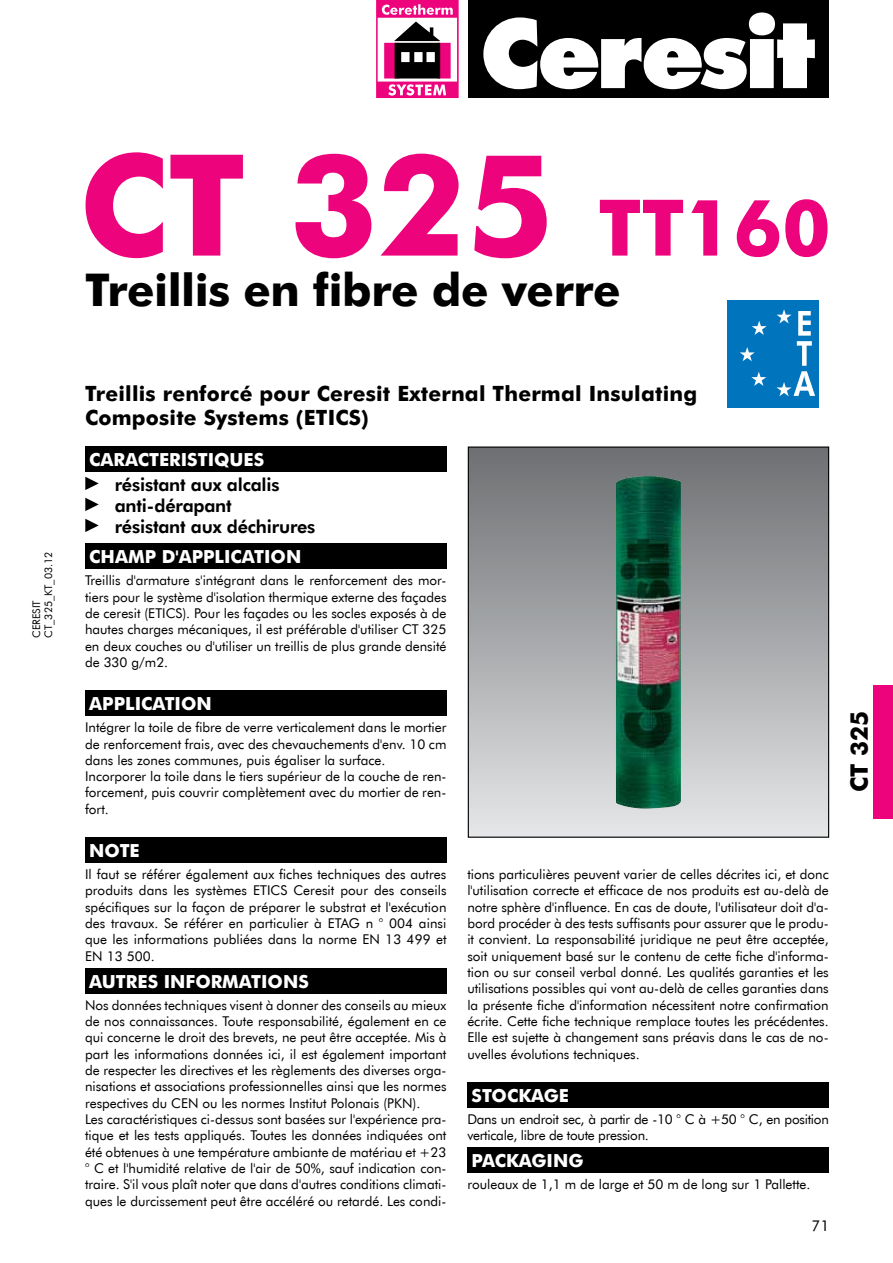
<style>
.page{position:relative;width:893px;height:1263px;background:#fff}
.page>*{position:absolute;margin:0;border:0;box-sizing:border-box;transform-origin:0 0}
.t1{font:700 141px "Futura EU";color:#ed037c}
.t2{font:700 45px "Futura EU";letter-spacing:-.01em;color:#000}
.t3{font:700 24px "Futura EU";color:#000}
.t4{font:700 21px/24px "Futura EU";letter-spacing:.01em;color:#000}
.t5{font:700 18px "Futura EU";color:#fff}
.t6{font:18px/21px "Futura Hv EU";letter-spacing:-.01em;color:#000}
.t7{font:15px "Futura EU";color:#000}
.t8{font:13.5px/16.4px "Futura EU";color:#000;text-align:justify}
.t9{font:13.5px/16.4px "Futura EU";letter-spacing:-.02em;color:#000}
.t10{font:10.5px/12px "Futura EU";color:#000}
.s1{font-size:78px}
</style>
<div class="page">
<div style="left:468px;top:0;width:361px;height:98px;background:#000"></div>
<svg style="left:483px;top:13px;width:332px;height:76px"></svg>
<svg style="left:376px;top:0;width:83px;height:98px"></svg>
<div style="left:874px;top:685px;width:19px;height:134px;background:#ed037c"></div>
<div style="left:468px;top:447px;width:361px;height:390px;background:linear-gradient(to bottom,#6c6e71,#e4e6e7)"></div>
<img style="left:616px;top:476px;width:65px;height:333px">
<div style="left:468px;top:446px;width:361px;height:392px;border:1px solid #000"></div>
<div style="left:85px;top:446px;width:361px;height:26px;background:#000"></div>
<svg style="left:85px;top:477px;width:14px;height:13px"></svg>
<svg style="left:85px;top:498px;width:14px;height:13px"></svg>
<svg style="left:85px;top:519px;width:14px;height:13px"></svg>
<div style="left:85px;top:543px;width:361px;height:26px;background:#000"></div>
<div style="left:85px;top:690px;width:361px;height:26px;background:#000"></div>
<div style="left:85px;top:837px;width:361px;height:26px;background:#000"></div>
<div style="left:85px;top:968px;width:361px;height:25px;background:#000"></div>
<div style="left:467px;top:1082px;width:362px;height:26px;background:#000"></div>
<div style="left:467px;top:1147px;width:362px;height:26px;background:#000"></div>
<div style="left:727px;top:300px;width:92px;height:108px;background:#0075be"></div>
<svg style="left:752px;top:321px;width:15px;height:14px"></svg>
<svg style="left:740px;top:347px;width:15px;height:14px"></svg>
<svg style="left:751px;top:372px;width:15px;height:14px"></svg>
<svg style="left:776px;top:309px;width:39px;height:87px"></svg>
<h1 class="t1" style="left:79px;top:118px;width:753px">CT 325 <span class="s1">TT160</span></h1>
<h2 class="t2" style="left:85px;top:262px;width:537px">Treillis en fibre de verre</h2>
<p class="t10" style="left:31px;top:638px;width:88px;rotate:-90deg">CERESIT<br>CT_325_KT_03.12</p>
<h3 class="t4" style="left:85px;top:383px;width:614px">Treillis renforcé pour Ceresit External Thermal Insulating<br>Composite Systems (ETICS)</h3>
<h3 class="t5" style="left:89px;top:448px;width:176px">CARACTERISTIQUES</h3>
<h3 class="t6" style="left:115px;top:475px;width:202px">résistant aux alcalis anti-dérapant<br>résistant aux déchirures</h3>
<h3 class="t5" style="left:89px;top:545px;width:214px">CHAMP D'APPLICATION</h3>
<p class="t8" style="left:85px;top:573px;width:363px">Treillis d'armature s'intégrant dans le renforcement des mor&shy;tiers pour le système d'isolation thermique externe des façades de ceresit (ETICS). Pour les façades ou les socles exposés à de hautes charges mécaniques, il est préférable d'utiliser CT 325 en deux couches ou d'utiliser un treillis de plus grande densité de 330 g/m2.</p>
<h3 class="t5" style="left:89px;top:692px;width:124px">APPLICATION</h3>
<p class="t8" style="left:85px;top:720px;width:363px;text-align:left">Intégrer la toile de fibre de verre verticalement dans le mortier de renforcement frais, avec des chevauchements d'env. 10 cm dans les zones communes, puis égaliser la surface.<br>Incorporer la toile dans le tiers supérieur de la couche de ren&shy;forcement, puis couvrir complètement avec du mortier de ren&shy;fort.</p>
<h3 class="t5" style="left:89px;top:839px;width:52px">NOTE</h3>
<p class="t8" style="left:85px;top:866px;width:363px">Il faut se référer également aux fiches techniques des autres produits dans les systèmes ETICS Ceresit pour des conseils spécifiques sur la façon de préparer le substrat et l'exécution des travaux. Se référer en particulier à ETAG n ° 004 ainsi que les informations publiées dans la norme EN 13 499 et EN 13 500.</p>
<h3 class="t5" style="left:89px;top:970px;width:221px">AUTRES INFORMATIONS</h3>
<p class="t8" style="left:85px;top:997px;width:363px;text-align:left">Nos données techniques visent à donner des conseils au mieux de nos connaissances. Toute responsabilité, également en ce qui concerne le droit des brevets, ne peut être acceptée. Mis à part les informations données ici, il est également important de respecter les directives et les règlements des diverses orga&shy;nisations et associations professionnelles ainsi que les normes respectives du CEN ou les normes Institut Polonais (PKN).<br>Les caractéristiques ci-dessus sont basées sur l'expérience pra&shy;tique et les tests appliqués. Toutes les données indiquées ont été obtenues à une température ambiante de matériau et +23 ° C et l'humidité relative de l'air de 50%, sauf indication con&shy;traire. S'il vous plaît noter que dans d'autres conditions climati&shy;ques le durcissement peut être accéléré ou retardé. Les condi-</p>
<p class="t8" style="left:467px;top:866px;width:363px">tions particulières peuvent varier de celles décrites ici, et donc l'utilisation correcte et efficace de nos produits est au-delà de notre sphère d'influence. En cas de doute, l'utilisateur doit d'a&shy;bord procéder à des tests suffisants pour assurer que le produ&shy;it convient. La responsabilité juridique ne peut être acceptée, soit uniquement basé sur le contenu de cette fiche d'informa&shy;tion ou sur conseil verbal donné. Les qualités garanties et les utilisations possibles qui vont au-delà de celles garanties dans la présente fiche d'information nécessitent notre confirmation écrite. Cette fiche technique remplace toutes les précédentes.<br>Elle est sujette à changement sans préavis dans le cas de no&shy;uvelles évolutions techniques.</p>
<h3 class="t5" style="left:472px;top:1084px;width:99px">STOCKAGE</h3>
<p class="t9" style="left:467px;top:1111px;width:363px">Dans un endroit sec, à partir de -10 ° C à +50 ° C, en position verticale, libre de toute pression.</p>
<h3 class="t5" style="left:472px;top:1149px;width:113px">PACKAGING</h3>
<p class="t8" style="left:467px;top:1177px;width:345px">rouleaux de 1,1 m de large et 50 m de long sur 1 Pallette.</p>
<p class="t7" style="left:811px;top:1216px;width:19px">71</p>
<h3 class="t3" style="left:844px;top:792px;width:82px;rotate:-90deg">CT 325</h3>
</div>
